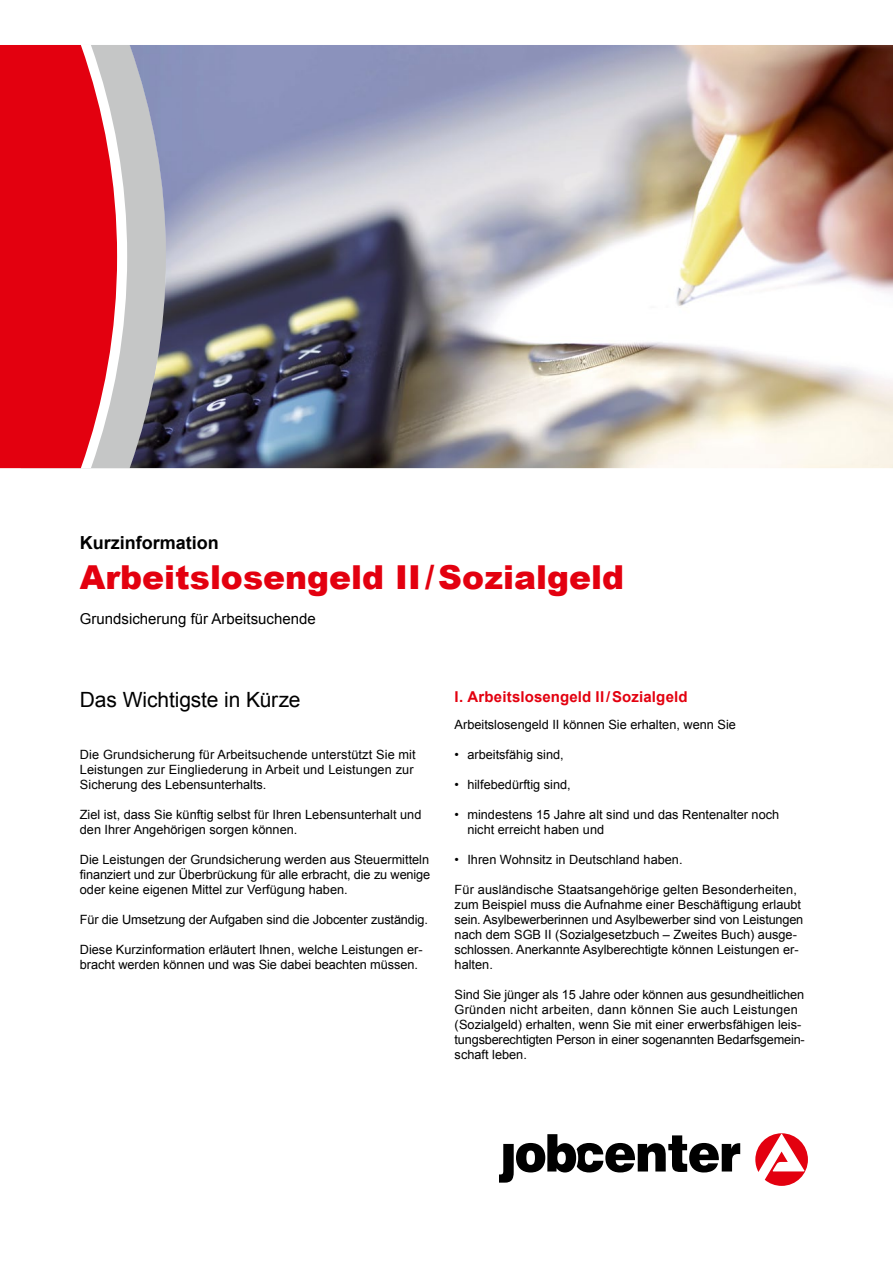
<style>
.page{position:relative;width:893px;height:1263px;background:#fff}
.page>*{position:absolute;margin:0;border:0;box-sizing:border-box;transform-origin:0 0}
.t1{font:900 33px "Arial";color:#e3000f}
.t2{font:21px "Arial";letter-spacing:-.005em;color:#000}
.t3{font:700 18px "Arial";color:#000}
.t4{font:15px "Arial";color:#000}
.t5{font:700 15px "Arial";letter-spacing:.01em;color:#e3000f}
.t6{font:12.75px/15px "Arial";color:#000}
</style>
<div class="page">
<svg style="left:127px;top:45px;width:3px;height:423px"></svg>
<svg style="left:117px;top:45px;width:10px;height:423px;fill:#c5c6c6"></svg>
<svg style="left:0;top:45px;width:117px;height:423px;background:#e31523"></svg>
<img style="left:130px;top:45px;width:763px;height:423px">
<svg style="left:755px;top:1133px;width:53px;height:53px"></svg>
<svg style="left:499px;top:1134px;width:241px;height:48px"></svg>
<p class="t3" style="left:80px;top:531px;width:140px">Kurzinformation</p>
<h1 class="t1" style="left:80px;top:559px;width:546px">Arbeitslosengeld II/Sozialgeld</h1>
<p class="t4" style="left:80px;top:609px;width:237px">Grundsicherung für Arbeitsuchende</p>
<h2 class="t2" style="left:80px;top:686px;width:222px">Das Wichtigste in Kürze</h2>
<p class="t6" style="left:80px;top:747px;width:337px">Die Grundsicherung für Arbeitsuchende unterstützt Sie mit<br>Leistungen zur Eingliederung in Arbeit und Leistungen zur<br>Sicherung des Lebensunterhalts.</p>
<p class="t6" style="left:80px;top:807px;width:343px">Ziel ist, dass Sie künftig selbst für Ihren Lebensunterhalt und den Ihrer Angehörigen sorgen können.</p>
<p class="t6" style="left:80px;top:852px;width:352px;text-align:justify">Die Leistungen der Grundsicherung werden aus Steuermitteln finanziert und zur Überbrückung für alle erbracht, die zu wenige oder keine eigenen Mittel zur Verfügung haben.</p>
<p class="t6" style="left:80px;top:912px;width:350px">Für die Umsetzung der Aufgaben sind die Jobcenter zuständig.</p>
<p class="t6" style="left:80px;top:942px;width:344px">Diese Kurzinformation erläutert Ihnen, welche Leistungen er&shy;bracht werden können und was Sie dabei beachten müssen.</p>
<h3 class="t5" style="left:455px;top:687px;width:234px">I. Arbeitslosengeld II/Sozialgeld</h3>
<p class="t6" style="left:455px;top:717px;width:283px">Arbeitslosengeld II können Sie erhalten, wenn Sie</p>
<p class="t6" style="left:455px;top:747px;width:111px">• arbeitsfähig sind,</p>
<p class="t6" style="left:455px;top:777px;width:118px">• hilfebedürftig sind,</p>
<p class="t6" style="left:467px;top:807px;width:313px;text-indent:-13px">• mindestens 15 Jahre alt sind und das Rentenalter noch nicht erreicht haben und</p>
<p class="t6" style="left:455px;top:852px;width:229px">• Ihren Wohnsitz in Deutschland haben.</p>
<p class="t6" style="left:455px;top:882px;width:350px">Für ausländische Staatsangehörige gelten Besonderheiten, zum Beispiel muss die Aufnahme einer Beschäftigung erlaubt sein. Asylbewerberinnen und Asylbewerber sind von Leistungen nach dem SGB II (Sozialgesetzbuch – Zweites Buch) ausge&shy;schlossen. Anerkannte Asylberechtigte können Leistungen er&shy;halten.</p>
<p class="t6" style="left:455px;top:987px;width:352px">Sind Sie jünger als 15 Jahre oder können aus gesundheitlichen Gründen nicht arbeiten, dann können Sie auch Leistungen (Sozialgeld) erhalten, wenn Sie mit einer erwerbsfähigen leis&shy;tungsberechtigten Person in einer sogenannten Bedarfsgemein&shy;schaft leben.</p>
</div>
